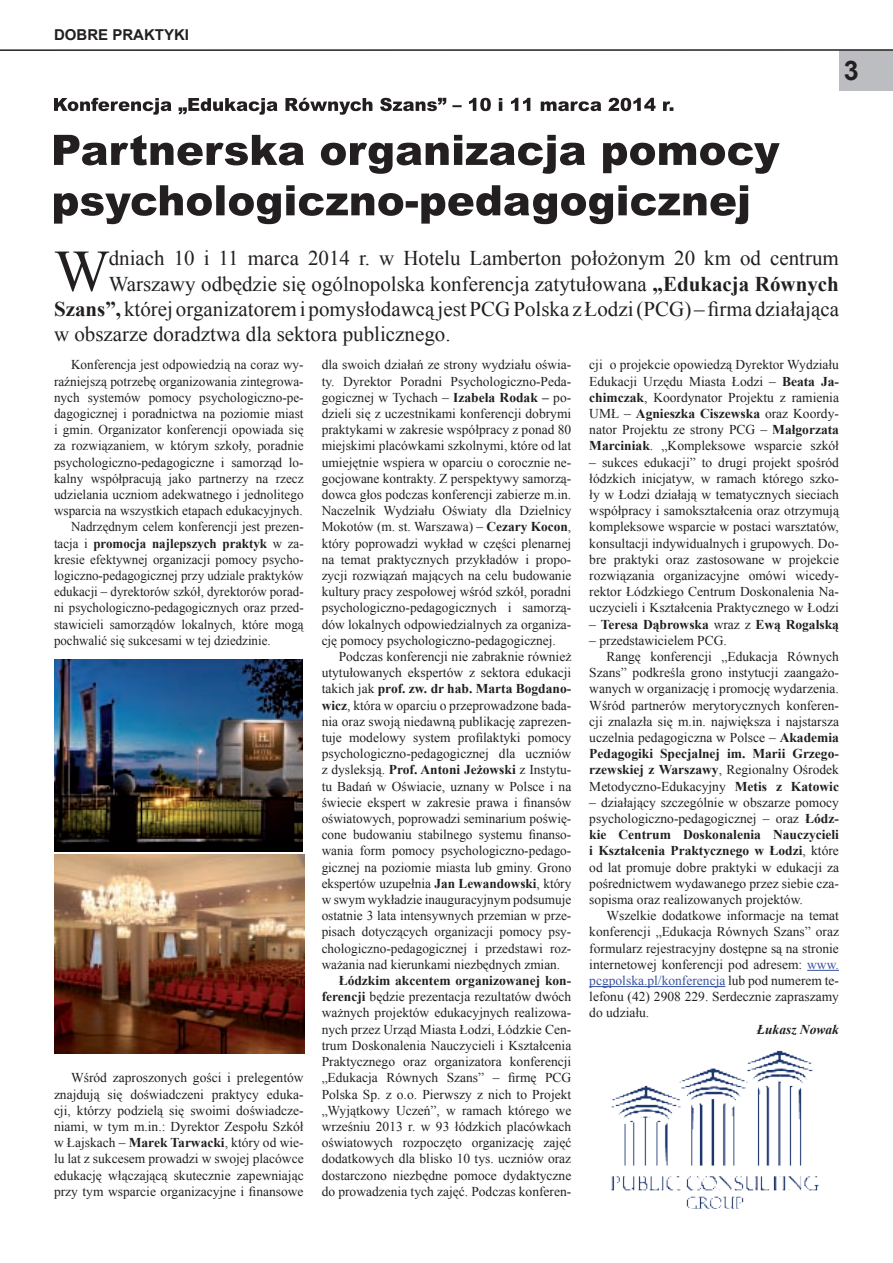
<style>
.page{position:relative;width:893px;height:1263px;background:#fff}
.page>*{position:absolute;margin:0;border:0;box-sizing:border-box;transform-origin:0 0}
.t1{font:59.1px "Times New Roman";color:#231f20}
.t2{font:21px "Times New Roman";color:#231f20}
.t3{font:700 15px "Arial";color:#231f20}
.t4{font:13.5px/16.2px "Times New Roman";color:#231f20;text-align:justify}
.t5{font:13.5px "Times New Roman";color:#231f20;scale:.96 1}
.t6{font:700 13.5px "Times New Roman";color:#231f20}
.t7{font:700 13.5px "Times New Roman";color:#231f20;scale:.96 1}
.t8{font:italic 700 13.5px "Times New Roman";color:#231f20}
.s1{font-weight:700}
.s2{font-weight:400}
.s3{color:#3853a3}
</style>
<div class="page">
<div style="left:839px;top:51px;width:54px;height:40px;background:#bcbdc0"></div>
<hr style="left:0;top:49px;width:893px;height:2px;background:#231f20">
<hr style="left:807px;top:970px;width:32px;height:1px;background:#3853a3">
<hr style="left:589px;top:986px;width:136px;height:1px;background:#3853a3">
<svg style="left:54px;top:98px;width:619px;height:17px"></svg>
<svg style="left:54px;top:135px;width:726px;height:39px"></svg>
<svg style="left:54px;top:185px;width:694px;height:39px"></svg>
<img style="left:611px;top:1050px;width:208px;height:159px">
<img style="left:54px;top:854px;width:250px;height:199px">
<img style="left:54px;top:660px;width:249px;height:192px">
<p class="t3" style="left:54px;top:24px;width:137px">DOBRE PRAKTYKI</p>
<h1 class="t1" style="left:54px;top:231px;width:57px">W</h1>
<h2 class="t2" style="left:109px;top:244px;width:732px">dniach 10 i 11 marca 2014 r. w Hotelu Lamberton położonym 20 km od centrum</h2>
<h2 class="t2" style="left:109px;top:269px;width:732px">Warszawy odbędzie się ogólnopolska konferencja zatytułowana <span class="s1">„Edukacja Równych</span></h2>
<h2 class="t2" style="left:54px;top:295px;width:786px"><span class="s1">Szans”,</span> której organizatorem i pomysłodawcą jest PCG Polska z Łodzi (PCG) – firma działająca</h2>
<h2 class="t2" style="left:54px;top:320px;width:398px">w obszarze doradztwa dla sektora publicznego.</h2>
<p class="t4" style="left:71px;top:357px;width:234px">Konferencja jest odpowiedzią na coraz wy-</p>
<p class="t4" style="left:54px;top:373px;width:251px">raźniejszą potrzebę organizowania zintegrowa-</p>
<p class="t4" style="left:54px;top:389px;width:251px">nych systemów pomocy psychologiczno-pe-</p>
<p class="t4" style="left:54px;top:405px;width:251px">dagogicznej i poradnictwa na poziomie miast</p>
<p class="t4" style="left:54px;top:421px;width:251px">i gmin. Organizator konferencji opowiada się</p>
<p class="t4" style="left:54px;top:438px;width:251px">za rozwiązaniem, w którym szkoły, poradnie</p>
<p class="t4" style="left:54px;top:454px;width:251px">psychologiczno-pedagogiczne i samorząd lo-</p>
<p class="t4" style="left:54px;top:470px;width:251px">kalny współpracują jako partnerzy na rzecz</p>
<p class="t4" style="left:54px;top:486px;width:251px">udzielania uczniom adekwatnego i jednolitego</p>
<p class="t4" style="left:54px;top:502px;width:250px">wsparcia na wszystkich etapach edukacyjnych.</p>
<p class="t5" style="left:71px;top:518px;width:244px">Nadrzędnym celem konferencji jest prezen-</p>
<p class="t7" style="left:54px;top:534px;width:262px"><span class="s2">tacja i</span> promocja najlepszych praktyk <span class="s2">w za-</span></p>
<p class="t5" style="left:54px;top:550px;width:262px">kresie efektywnej organizacji pomocy psycho-</p>
<p class="t5" style="left:54px;top:566px;width:262px">logiczno-pedagogicznej przy udziale praktyków</p>
<p class="t5" style="left:54px;top:583px;width:262px">edukacji – dyrektorów szkół, dyrektorów porad-</p>
<p class="t5" style="left:54px;top:599px;width:262px">ni psychologiczno-pedagogicznych oraz przed-</p>
<p class="t5" style="left:54px;top:615px;width:262px">stawicieli samorządów lokalnych, które mogą</p>
<p class="t5" style="left:54px;top:631px;width:227px">pochwalić się sukcesami w tej dziedzinie.</p>
<p class="t4" style="left:54px;top:1069px;width:251px;text-indent:17px">Wśród zaproszonych gości i prelegentów znajdują się doświadczeni praktycy eduka&shy;cji, którzy podzielą się swoimi doświadcze&shy;niami, w tym m.in.: Dyrektor Zespołu Szkół w Łajskach – <span class="s1">Marek Tarwacki</span>, który od wie&shy;lu lat z sukcesem prowadzi w swojej placówce edukację włączającą skutecznie zapewniając przy tym wsparcie organizacyjne i finansowe</p>
<p class="t4" style="left:322px;top:357px;width:251px">dla swoich działań ze strony wydziału oświa&shy;ty. Dyrektor Poradni Psychologiczno-Peda&shy;gogicznej w Tychach – <span class="s1">Izabela Rodak –</span> po&shy;dzieli się z uczestnikami konferencji dobrymi praktykami w zakresie współpracy z ponad 80 miejskimi placówkami szkolnymi, które od lat umiejętnie wspiera w oparciu o corocznie ne&shy;gocjowane kontrakty. Z perspektywy samorzą&shy;dowca głos podczas konferencji zabierze m.in.<br>Naczelnik Wydziału Oświaty dla Dzielnicy Mokotów (m. st. Warszawa) – <span class="s1">Cezary Kocon</span>, który poprowadzi wykład w części plenarnej na temat praktycznych przykładów i propo&shy;zycji rozwiązań mających na celu budowanie kultury pracy zespołowej wśród szkół, poradni psychologiczno-pedagogicznych i samorzą&shy;dów lokalnych odpowiedzialnych za organiza&shy;cję pomocy psychologiczno-pedagogicznej.</p>
<p class="t4" style="left:322px;top:648px;width:251px;text-indent:17px">Podczas konferencji nie zabraknie również utytułowanych ekspertów z sektora edukacji takich jak <span class="s1">prof. zw. dr hab. Marta Bogdano&shy;wicz</span>, która w oparciu o przeprowadzone bada&shy;nia oraz swoją niedawną publikację zaprezen&shy;tuje modelowy system profilaktyki pomocy psychologiczno-pedagogicznej dla uczniów z dysleksją. <span class="s1">Prof. Antoni Jeżowski</span> z Instytu&shy;tu Badań w Oświacie, uznany w Polsce i na świecie ekspert w zakresie prawa i finansów oświatowych, poprowadzi seminarium poświę&shy;cone budowaniu stabilnego systemu finanso&shy;wania form pomocy psychologiczno-pedago&shy;gicznej na poziomie miasta lub gminy. Grono ekspertów uzupełnia <span class="s1">Jan Lewandowski</span>, który w swym wykładzie inauguracyjnym podsumuje ostatnie 3 lata intensywnych przemian w prze&shy;pisach dotyczących organizacji pomocy psy&shy;chologiczno-pedagogicznej i przedstawi roz&shy;ważania nad kierunkami niezbędnych zmian.</p>
<p class="t4" style="left:322px;top:972px;width:251px;text-indent:17px"><span class="s1">Łódzkim akcentem organizowanej kon&shy;ferencji</span> będzie prezentacja rezultatów dwóch ważnych projektów edukacyjnych realizowa&shy;nych przez Urząd Miasta Łodzi, Łódzkie Cen&shy;trum Doskonalenia Nauczycieli i Kształcenia Praktycznego oraz organizatora konferencji „Edukacja Równych Szans” – firmę PCG Polska Sp. z o.o. Pierwszy z nich to Projekt „Wyjątkowy Uczeń”, w ramach którego we wrześniu 2013 r. w 93 łódzkich placówkach oświatowych rozpoczęto organizację zajęć dodatkowych dla blisko 10 tys. uczniów oraz dostarczono niezbędne pomoce dydaktyczne do prowadzenia tych zajęć. Podczas konferen-</p>
<p class="t4" style="left:589px;top:357px;width:251px">cji o projekcie opowiedzą Dyrektor Wydziału Edukacji Urzędu Miasta Łodzi – <span class="s1">Beata Ja&shy;chimczak</span>, Koordynator Projektu z ramienia UMŁ – <span class="s1">Agnieszka Ciszewska</span> oraz Koordy&shy;nator Projektu ze strony PCG – <span class="s1">Małgorzata Marciniak</span>. „Kompleksowe wsparcie szkół</p>
<p class="t4" style="left:589px;top:454px;width:251px">– sukces edukacji” to drugi projekt spośród łódzkich inicjatyw, w ramach którego szko&shy;ły w Łodzi działają w tematycznych sieciach współpracy i samokształcenia oraz otrzymują kompleksowe wsparcie w postaci warsztatów, konsultacji indywidualnych i grupowych. Do&shy;bre praktyki oraz zastosowane w projekcie rozwiązania organizacyjne omówi wicedy&shy;rektor Łódzkiego Centrum Doskonalenia Na&shy;uczycieli i Kształcenia Praktycznego w Łodzi</p>
<p class="t6" style="left:589px;top:615px;width:251px"><span class="s2">–</span> Teresa Dąbrowska <span class="s2">wraz z</span> Ewą Rogalską</p>
<p class="t4" style="left:589px;top:632px;width:139px">– przedstawicielem PCG.</p>
<p class="t4" style="left:606px;top:648px;width:234px">Rangę konferencji „Edukacja Równych</p>
<p class="t4" style="left:589px;top:664px;width:251px">Szans” podkreśla grono instytucji zaangażo-</p>
<p class="t4" style="left:589px;top:681px;width:251px">wanych w organizację i promocję wydarzenia.</p>
<p class="t4" style="left:589px;top:697px;width:251px">Wśród partnerów merytorycznych konferen-</p>
<p class="t4" style="left:589px;top:713px;width:251px">cji znalazła się m.in. największa i najstarsza</p>
<p class="t4" style="left:589px;top:729px;width:251px">uczelnia pedagogiczna w Polsce – <span class="s1">Akademia</span></p>
<p class="t6" style="left:589px;top:744px;width:251px">Pedagogiki Specjalnej im. Marii Grzego-</p>
<p class="t6" style="left:589px;top:761px;width:251px">rzewskiej z Warszawy<span class="s2">, Regionalny Ośrodek</span></p>
<p class="t4" style="left:589px;top:778px;width:251px">Metodyczno-Edukacyjny <span class="s1">Metis z Katowic</span></p>
<p class="t4" style="left:589px;top:794px;width:251px">– działający szczególnie w obszarze pomocy psychologiczno-pedagogicznej – oraz <span class="s1">Łódz&shy;kie Centrum Doskonalenia Nauczycieli i Kształcenia Praktycznego w Łodzi</span>, które od lat promuje dobre praktyki w edukacji za pośrednictwem wydawanego przez siebie cza&shy;sopisma oraz realizowanych projektów.</p>
<p class="t4" style="left:589px;top:907px;width:251px;text-indent:17px">Wszelkie dodatkowe informacje na temat konferencji „Edukacja Równych Szans” oraz formularz rejestracyjny dostępne są na stronie internetowej konferencji pod adresem: <span class="s3">www. pcgpolska.pl/konferencja</span> lub pod numerem te&shy;lefonu (42) 2908 229. Serdecznie zapraszamy do udziału.</p>
<p class="t8" style="left:757px;top:1020px;width:84px">Łukasz Nowak</p>
</div>
